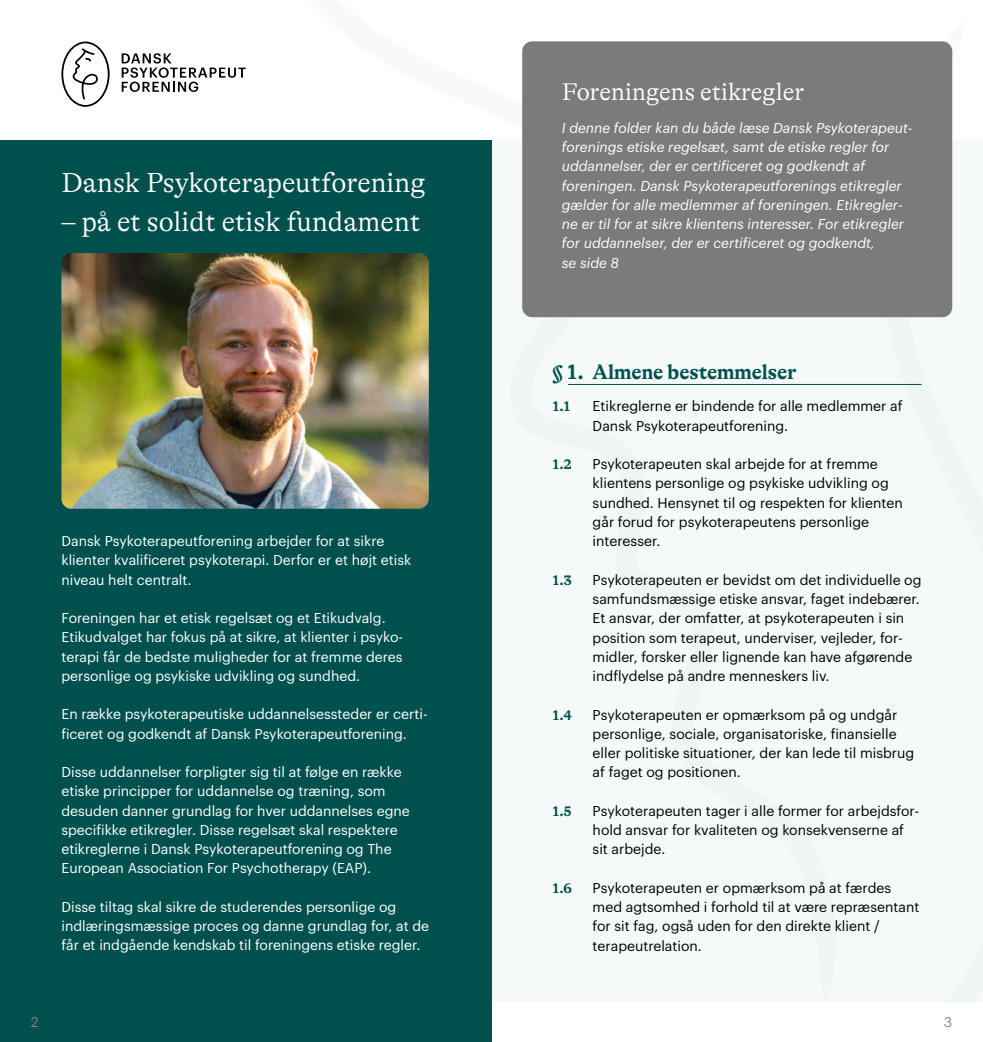
<style>
.page{position:relative;width:983px;height:1042px;background:#fff}
.page>*{position:absolute;margin:0;border:0;box-sizing:border-box;transform-origin:0 0}
.t1{font:300 28px "GT Alpina";color:#fff}
.t2{font:300 24.5px "GT Alpina";color:#fff}
.t3{font:700 21px "GT Alpina";color:#00514e}
.t4{font:14px/19.2px "Graphik";color:#000}
.Brød{font:14px/19.2px "Graphik";color:#fff}
.Brød-2{font:italic 14px/19.2px "Graphik";color:#fff}
.t5{font:700 14px "GT Alpina";color:#00514e}
.t6{font:14px "Graphik";color:#878787}
</style>
<div class="page">
<div style="left:0;top:0;width:982px;height:1042px;background:#f5faf8"></div>
<hr style="left:567px;top:384px;width:354px;height:1px;background:#00514e">
<div style="left:0;top:1002px;width:982px;height:40px;background:#fff"></div>
<div style="left:0;top:0;width:491px;height:1042px;background:#00514e"></div>
<div style="left:0;top:0;width:982px;height:140px;background:#fff"></div>
<svg style="left:122px;top:53px;width:124px;height:39px"></svg>
<svg style="left:61px;top:42px;width:48px;height:65px"></svg>
<img style="left:61px;top:253px;width:367px;height:256px">
<div style="left:522px;top:41px;width:430px;height:276px;background:#7c7b7b;border-radius:10px"></div>
<h2 class="t1" style="left:61px;top:167px;width:365px">Dansk Psykoterapeutforening</h2>
<h2 class="t1" style="left:61px;top:206px;width:360px">– på et solidt etisk fundament</h2>
<p class="Brød" style="left:61px;top:530px;width:351px">Dansk Psykoterapeutforening arbejder for at sikre klienter kvalificeret psykoterapi. Derfor er et højt etisk niveau helt centralt.</p>
<p class="Brød" style="left:61px;top:607px;width:343px">Foreningen har et etisk regelsæt og et Etikudvalg.<br>Etikudvalget har fokus på at sikre, at klienter i psyko&shy;terapi får de bedste muligheder for at fremme deres personlige og psykiske udvikling og sundhed.</p>
<p class="Brød" style="left:61px;top:703px;width:368px">En række psykoterapeutiske uddannelsessteder er certi&shy;ficeret og godkendt af Dansk Psykoterapeutforening.</p>
<p class="Brød" style="left:61px;top:761px;width:350px">Disse uddannelser forpligter sig til at følge en række etiske principper for uddannelse og træning, som desuden danner grundlag for hver uddannelses egne specifikke etikregler. Disse regelsæt skal respektere etikreglerne i Dansk Psykoterapeutforening og The European Association For Psychotherapy (EAP).</p>
<p class="Brød" style="left:61px;top:896px;width:369px">Disse tiltag skal sikre de studerendes personlige og indlæringsmæssige proces og danne grundlag for, at de får et indgående kendskab til foreningens etiske regler.</p>
<h3 class="t2" style="left:561px;top:78px;width:244px">Foreningens etikregler</h3>
<p class="Brød-2" style="left:561px;top:117px;width:352px">I denne folder kan du både læse Dansk Psykoterapeut&shy;forenings etiske regelsæt, samt de etiske regler for uddannelser, der er certificeret og godkendt af foreningen. Dansk Psykoterapeutforenings etikregler gælder for alle medlemmer af foreningen. Etikregler&shy;ne er til for at sikre klientens interesser. For etikregler for uddannelser, der er certificeret og godkendt,<br>se side 8</p>
<p class="t3" style="left:552px;top:360px;width:245px">§ 1. Almene bestemmelser</p>
<p class="t5" style="left:552px;top:399px;width:19px">1.1</p>
<p class="t4" style="left:592px;top:395px;width:311px">Etikreglerne er bindende for alle medlemmer af<br>Dansk Psykoterapeutforening.</p>
<p class="t5" style="left:552px;top:457px;width:20px">1.2</p>
<p class="t4" style="left:592px;top:453px;width:311px">Psykoterapeuten skal arbejde for at fremme klientens personlige og psykiske udvikling og sundhed. Hensynet til og respekten for klienten går forud for psykoterapeutens personlige interesser.</p>
<p class="t5" style="left:552px;top:572px;width:20px">1.3</p>
<p class="t4" style="left:592px;top:569px;width:330px">Psykoterapeuten er bevidst om det individuelle og samfundsmæssige etiske ansvar, faget indebærer.<br>Et ansvar, der omfatter, at psykoterapeuten i sin position som terapeut, underviser, vejleder, for&shy;midler, forsker eller lignende kan have afgørende indflydelse på andre menneskers liv.</p>
<p class="t5" style="left:552px;top:707px;width:20px">1.4</p>
<p class="t4" style="left:592px;top:703px;width:323px">Psykoterapeuten er opmærksom på og undgår personlige, sociale, organisatoriske, finansielle eller politiske situationer, der kan lede til misbrug af faget og positionen.</p>
<p class="t5" style="left:552px;top:803px;width:20px">1.5</p>
<p class="t4" style="left:592px;top:800px;width:328px">Psykoterapeuten tager i alle former for arbejdsfor&shy;hold ansvar for kvaliteten og konsekvenserne af sit arbejde.</p>
<p class="t5" style="left:552px;top:880px;width:20px">1.6</p>
<p class="t4" style="left:592px;top:877px;width:328px">Psykoterapeuten er opmærksom på at færdes med agtsomhed i forhold til at være repræsentant for sit fag, også uden for den direkte klient / terapeutrelation.</p>
<p class="t6" style="left:31px;top:1011px;width:9px">2</p>
<p class="t6" style="left:943px;top:1011px;width:10px">3</p>
</div>
